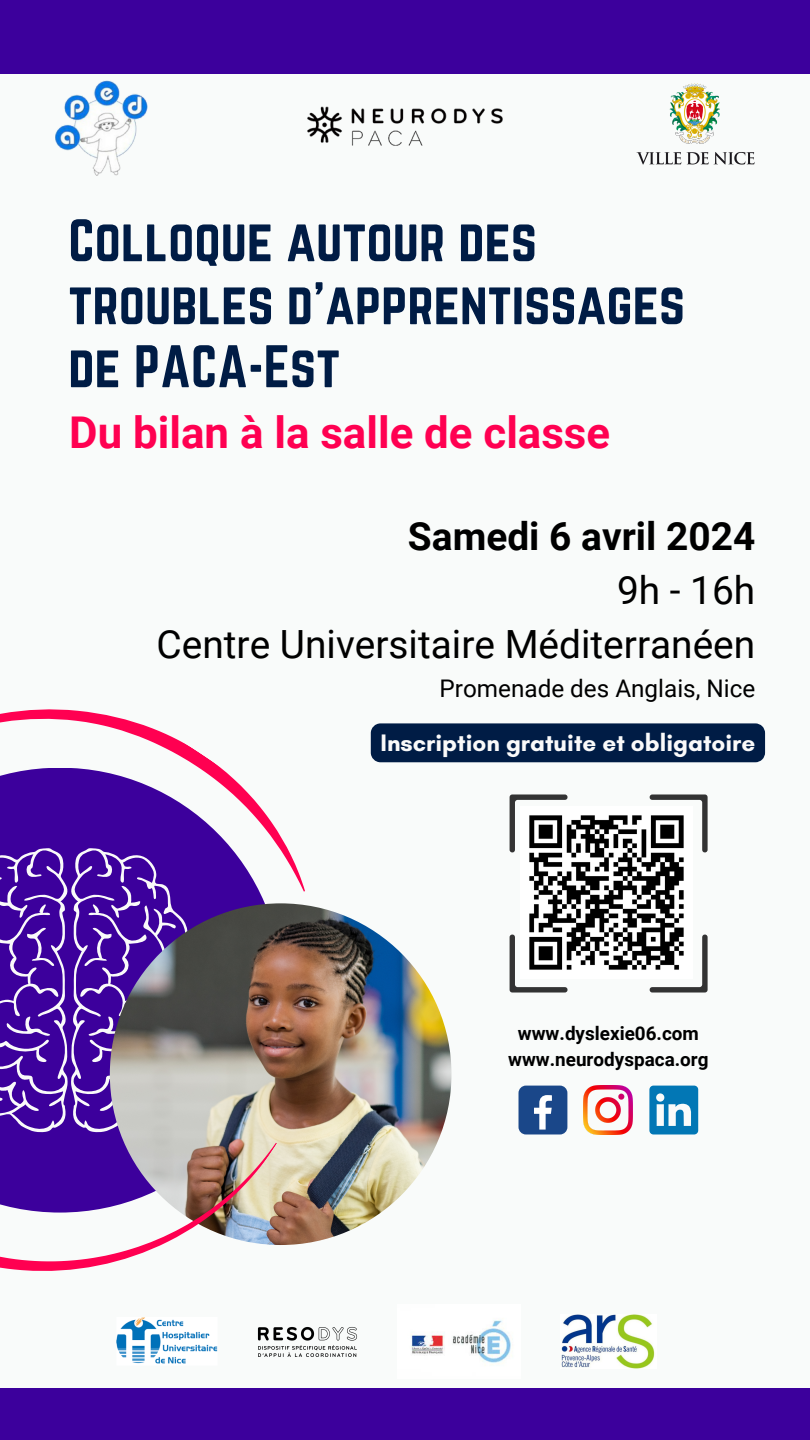
<style>
.page{position:relative;width:810px;height:1440px;background:#f9fbfa}
.page>*{position:absolute;margin:0;border:0;box-sizing:border-box;transform-origin:0 0}
.t1{font:52.5px/63px "Norwester";color:#001c45}
.t2{font:700 43.8px "Roboto";color:#ff0051}
.t3{font:38.9px/53.9px "Roboto";color:#000;text-align:right}
.t4{font:700 24.3px "Glacial Indifference";color:#fafafa}
.t5{font:24.3px "Roboto";color:#000}
.t6{font:700 18.9px "Roboto";color:#000}
.s1{font-weight:700}
</style>
<div class="page">
<img style="left:56px;top:80px;width:91px;height:96px">
<img style="left:307px;top:106px;width:196px;height:40px">
<img style="left:637px;top:84px;width:117px;height:81px">
<div style="left:0;top:1389px;width:810px;height:51px;background:#3c009c"></div>
<img style="left:277px;top:1327px;width:81px;height:30px">
<img style="left:411px;top:1320px;width:100px;height:43px">
<img style="left:561px;top:1315px;width:94px;height:54px">
<img style="left:110px;top:903px;width:341px;height:342px;border-radius:50%">
<svg style="left:0;top:709px;width:337px;height:370px"></svg>
<svg style="left:0;top:909px;width:277px;height:455px"></svg>
<div style="left:0;top:0;width:810px;height:74px;background:#3c009c"></div>
<svg style="left:649px;top:1086px;width:49px;height:48px"></svg>
<div style="left:519px;top:1086px;width:48px;height:48px;background:#1a4789;border-radius:7px"></div>
<svg style="left:534px;top:1095px;width:18px;height:35px"></svg>
<img style="left:584px;top:1086px;width:49px;height:49px">
<svg style="left:649px;top:794px;width:59px;height:59px"></svg>
<svg style="left:510px;top:794px;width:58px;height:59px"></svg>
<svg style="left:649px;top:934px;width:59px;height:58px"></svg>
<svg style="left:510px;top:934px;width:58px;height:58px"></svg>
<div style="left:371px;top:723px;width:394px;height:39px;background:#001c45"></div>
<img style="left:521px;top:807px;width:171px;height:172px">
<p class="t1" style="left:68px;top:209px;width:618px">Colloque autour des troubles d’apprentissages de PACA-Est</p>
<p class="t2" style="left:69px;top:408px;width:542px">Du bilan à la salle de classe</p>
<p class="t3" style="left:157px;top:510px;width:600px"><span class="s1">Samedi 6 avril 2024<br></span>9h - 16h<br>Centre Universitaire Méditerranéen</p>
<p class="t5" style="left:440px;top:674px;width:317px">Promenade des Anglais, Nice</p>
<p class="t4" style="left:381px;top:728px;width:376px">Inscription gratuite et obligatoire</p>
<p class="t6" style="left:518px;top:1022px;width:183px">www.dyslexie06.com</p>
<p class="t6" style="left:508px;top:1049px;width:202px">www.neurodyspaca.org</p>
</div>
